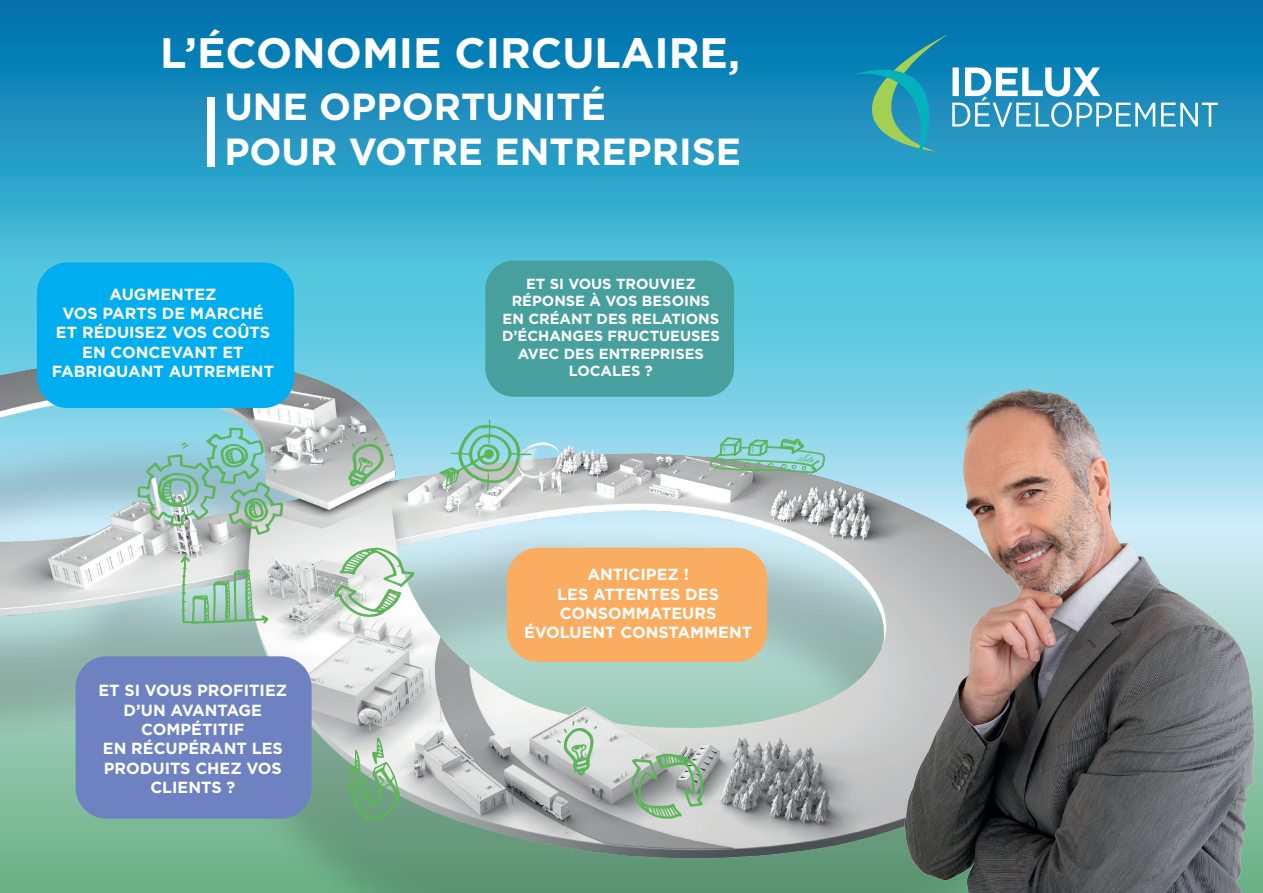
<style>
.page{position:relative;width:1263px;height:893px;background:#fff}
.page>*{position:absolute;margin:0;border:0;box-sizing:border-box;transform-origin:0 0}
.t1{font:700 42.6px "Gotham";color:#fff}
.t2{font:700 37.65px "Gotham";color:#fff}
.t3{font:700 16.05px/19.4px "Gotham";color:#fff;text-align:center}
.t4{font:700 14.7px/17.5px "Gotham";color:#fff;text-align:center}
</style>
<div class="page">
<svg style="left:0;top:0;width:1263px;height:358px;background:#2699c4"></svg>
<div style="left:208px;top:97px;width:7px;height:70px;background:#fff"></div>
<img style="left:0;top:261px;width:1132px;height:632px">
<svg style="left:348px;top:437px;width:45px;height:49px;background:#a6c0aa"></svg>
<svg style="left:557px;top:719px;width:41px;height:57px;background:#bcd2bc"></svg>
<svg style="left:334px;top:547px;width:81px;height:70px"></svg>
<svg style="left:631px;top:754px;width:73px;height:65px;background:#9cb49d"></svg>
<svg style="left:709px;top:437px;width:116px;height:37px;background:#8ac7b8"></svg>
<svg style="left:439px;top:419px;width:92px;height:72px;background:#98cdc3"></svg>
<svg style="left:181px;top:556px;width:88px;height:68px;background:#b5d1bf"></svg>
<div style="left:37px;top:262px;width:257px;height:146px;background:#00aeef;border-radius:31px"></div>
<div style="left:76px;top:656px;width:236px;height:163px;background:#6e82c1;border-radius:31px"></div>
<div style="left:507px;top:548px;width:260px;height:114px;background:#faad60;border-radius:31px"></div>
<div style="left:485px;top:261px;width:249px;height:136px;background:#47a09e;border-radius:28px"></div>
<svg style="left:348px;top:737px;width:52px;height:83px;background:#96bd9d"></svg>
<svg style="left:137px;top:428px;width:146px;height:107px;background:#98c4bb"></svg>
<img style="left:831px;top:358px;width:432px;height:535px">
<svg style="left:854px;top:34px;width:364px;height:134px;background:#2d97be"></svg>
<p class="t1" style="left:160px;top:24px;width:581px">L’ÉCONOMIE CIRCULAIRE,</p>
<p class="t2" style="left:224px;top:82px;width:383px">UNE OPPORTUNITÉ</p>
<p class="t2" style="left:224px;top:127px;width:518px">POUR VOTRE ENTREPRISE</p>
<p class="t3" style="left:109px;top:284px;width:109px">AUGMENTEZ</p>
<p class="t3" style="left:63px;top:304px;width:202px">VOS PARTS DE MARCHÉ</p>
<p class="t3" style="left:56px;top:323px;width:216px">ET RÉDUISEZ VOS COÛTS</p>
<p class="t3" style="left:52px;top:342px;width:224px">EN CONCEVANT ET<br>FABRIQUANT AUTREMENT</p>
<p class="t3" style="left:98px;top:681px;width:190px">ET SI VOUS PROFITIEZ<br>D’UN AVANTAGE<br>COMPÉTITIF</p>
<p class="t3" style="left:103px;top:739px;width:181px">EN RÉCUPÉRANT LES<br>PRODUITS CHEZ VOS<br>CLIENTS ?</p>
<p class="t4" style="left:502px;top:274px;width:219px">ET SI VOUS TROUVIEZ<br>RÉPONSE À VOS BESOINS<br>EN CRÉANT DES RELATIONS<br>D’ÉCHANGES FRUCTUEUSES<br>AVEC DES ENTREPRISES<br>LOCALES ?</p>
<p class="t3" style="left:587px;top:565px;width:103px">ANTICIPEZ !</p>
<p class="t3" style="left:524px;top:584px;width:230px">LES ATTENTES DES<br>CONSOMMATEURS<br>ÉVOLUENT CONSTAMMENT</p>
</div>
